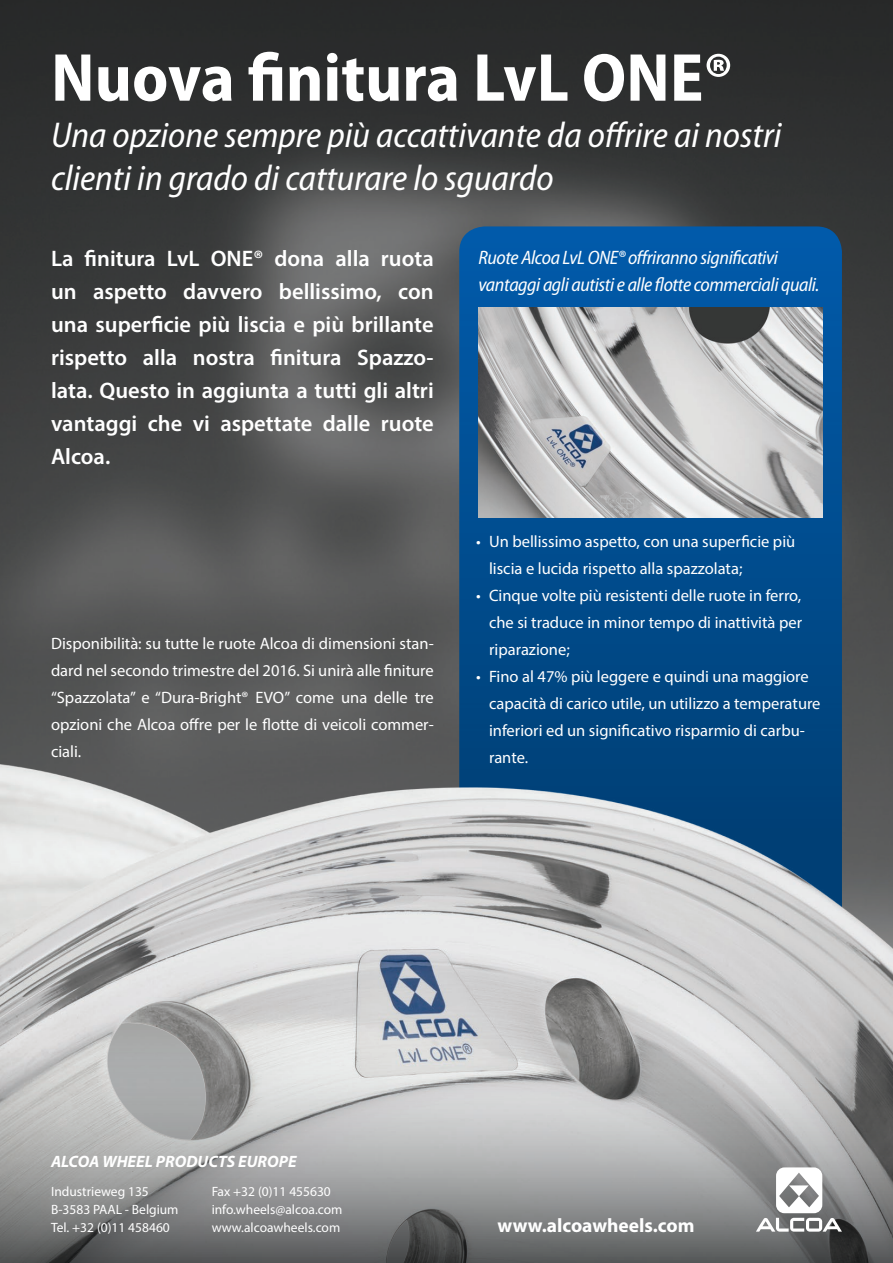
<style>
.page{position:relative;width:893px;height:1263px;background:#fff}
.page>*{position:absolute;margin:0;border:0;box-sizing:border-box;transform-origin:0 0}
.t1{font:700 semi-condensed 68.55px "Myriad Pro";color:#fff}
.t2{font:italic semi-condensed 36px/43.2px "Myriad Pro";color:#fff}
.t3{font:600 22.5px/33px "Myriad Pro";color:#fff;text-align:justify}
.t4{font:italic semi-condensed 19.5px/27px "Myriad Pro";letter-spacing:-.02em;color:#fff}
.t5{font:700 19.5px "Myriad Pro";color:#fff}
.t6{font:16.5px/27px "Myriad Pro";color:#fff}
.t7{font:italic 700 16.5px "Myriad Pro";color:#fff}
.t8{font:13.5px/18px "Myriad Pro";color:#fff}
</style>
<div class="page">
<img style="left:0;top:0;width:893px;height:729px">
<svg style="left:459px;top:226px;width:383px;height:503px;background:#014e91"></svg>
<img style="left:0;top:729px;width:893px;height:307px">
<svg style="left:0;top:1036px;width:893px;height:227px;background:#9fa0a0"></svg>
<img style="left:478px;top:308px;width:345px;height:210px">
<svg style="left:756px;top:1167px;width:86px;height:64px"></svg>
<h1 class="t1" style="left:51px;top:39px;width:684px">Nuova finitura LvL ONE®</h1>
<h2 class="t2" style="left:51px;top:114px;width:732px">Una opzione sempre più accattivante da offrire ai nostri clienti in grado di catturare lo sguardo</h2>
<p class="t3" style="left:51px;top:241px;width:384px">La finitura LvL ONE® dona alla ruota un aspetto davvero bellissimo, con una superficie più liscia e più brillante rispetto alla nostra finitura Spazzo&shy;lata. Questo in aggiunta a tutti gli altri vantaggi che vi aspettate dalle ruote Alcoa.</p>
<p class="t6" style="left:51px;top:629px;width:384px;text-align:justify">Disponibilità: su tutte le ruote Alcoa di dimensioni stan&shy;dard nel secondo trimestre del 2016. Si unirà alle finiture “Spazzolata” e “Dura-Bright® EVO” come una delle tre opzioni che Alcoa offre per le flotte di veicoli commer&shy;ciali.</p>
<p class="t4" style="left:478px;top:244px;width:343px">Ruote Alcoa LvL ONE® offriranno significativi vantaggi agli autisti e alle flotte commerciali quali.</p>
<p class="t6" style="left:489px;top:528px;width:308px;text-indent:-13px">• Un bellissimo aspetto, con una superficie più liscia e lucida rispetto alla spazzolata;</p>
<p class="t6" style="left:489px;top:582px;width:315px;text-align:justify;text-indent:-13px">• Cinque volte più resistenti delle ruote in ferro, che si traduce in minor tempo di inattività per riparazione;</p>
<p class="t6" style="left:489px;top:663px;width:333px;text-indent:-13px">• Fino al 47% più leggere e quindi una maggiore capacità di carico utile, un utilizzo a temperature inferiori ed un significativo risparmio di carbu&shy;rante.</p>
<p class="t7" style="left:51px;top:1151px;width:247px">ALCOA WHEEL PRODUCTS EUROPE</p>
<p class="t8" style="left:51px;top:1182px;width:129px">Industrieweg 135<br>B-3583 PAAL - Belgium<br>Tel. +32 (0)11 458460</p>
<p class="t8" style="left:212px;top:1182px;width:132px">Fax +32 (0)11 455630 info.wheels@alcoa.com www.alcoawheels.com</p>
<p class="t5" style="left:497px;top:1213px;width:198px">www.alcoawheels.com</p>
</div>
